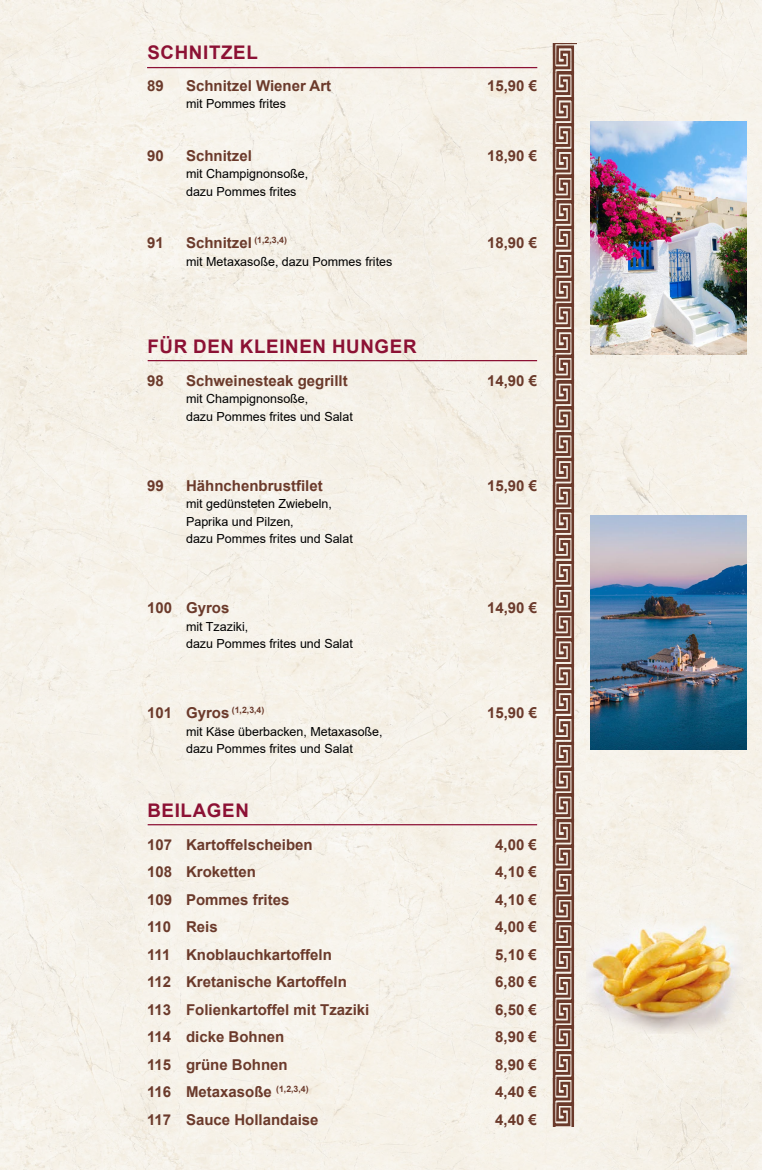
<style>
.page{position:relative;width:762px;height:1170px;background:#fff}
.page>*{position:absolute;margin:0;border:0;box-sizing:border-box;transform-origin:0 0}
.t1{font:700 18.75px "Arial";letter-spacing:.035em;color:#8c1134}
.t2{font:700 15px "Arial";color:#6b3a2b}
.t3{font:12.5px/17.5px "Arial";color:#000}
.t4{font:700 8.75px "Arial";color:#6b3a2b}
.s1{font-size:15px}
</style>
<div class="page">
<div style="left:0;top:0;width:762px;height:1169px;background:#f6f1e9"></div>
<svg style="left:552px;top:44px;width:24px;height:1082px;background:#aa8e81"></svg>
<img style="left:591px;top:121px;width:156px;height:233px">
<img style="left:590px;top:516px;width:156px;height:233px">
<img style="left:586px;top:918px;width:156px;height:115px">
<hr style="left:148px;top:360px;width:389px;height:1px;background:#8c1134">
<hr style="left:148px;top:824px;width:389px;height:1px;background:#8c1134">
<hr style="left:147px;top:67px;width:390px;height:1px;background:#8c1134">
<p class="t1" style="left:147px;top:39px;width:28px">Schn</p>
<p class="t1" style="left:203px;top:39px;width:56px">itzel</p>
<p class="t2" style="left:147px;top:75px;width:18px">89</p>
<p class="t2" style="left:186px;top:75px;width:147px">Schnitzel Wiener Art</p>
<p class="t2" style="left:487px;top:75px;width:52px">15,90 €</p>
<p class="t3" style="left:186px;top:95px;width:102px">mit Pommes frites</p>
<p class="t2" style="left:147px;top:145px;width:18px">90</p>
<p class="t2" style="left:186px;top:145px;width:67px">Schnitzel</p>
<p class="t2" style="left:487px;top:145px;width:52px">18,90 €</p>
<p class="t3" style="left:186px;top:165px;width:124px">mit Champignonsoße, dazu Pommes frites</p>
<p class="t2" style="left:147px;top:232px;width:18px">91</p>
<p class="t2" style="left:186px;top:232px;width:102px">Schnitzel <sup>(1,2,3,4)</sup></p>
<p class="t2" style="left:487px;top:232px;width:52px">18,90 €</p>
<p class="t3" style="left:186px;top:252px;width:208px">mit Metaxasoße, dazu Pommes frites</p>
<p class="t1" style="left:147px;top:333px;width:73px">Für denk</p>
<p class="t1" style="left:254px;top:333px;width:43px">leinen</p>
<p class="t1" style="left:332px;top:333px;width:29px">Hunge</p>
<p class="t1" style="left:403px;top:333px;width:15px">r</p>
<p class="t2" style="left:147px;top:369px;width:18px">98</p>
<p class="t2" style="left:186px;top:369px;width:163px">Schweinesteak gegrillt</p>
<p class="t2" style="left:487px;top:369px;width:52px">14,90 €</p>
<p class="t3" style="left:186px;top:390px;width:168px">mit Champignonsoße,<br>dazu Pommes frites und Salat</p>
<p class="t2" style="left:147px;top:474px;width:18px">99</p>
<p class="t2" style="left:186px;top:474px;width:138px">Hähnchenbrustfilet</p>
<p class="t2" style="left:487px;top:474px;width:52px">15,90 €</p>
<p class="t3" style="left:186px;top:495px;width:168px">mit gedünsteten Zwiebeln,<br>Paprika und Pilzen,<br>dazu Pommes frites und Salat</p>
<p class="t2" style="left:147px;top:597px;width:84px">100 Gyros</p>
<p class="t2" style="left:487px;top:597px;width:52px">14,90 €</p>
<p class="t3" style="left:186px;top:617px;width:168px">mit Tzaziki,<br>dazu Pommes frites und Salat</p>
<p class="t4" style="left:147px;top:704px;width:119px"><span class="s1">101 Gyros</span> (1,2,3,4)</p>
<p class="t2" style="left:487px;top:702px;width:52px">15,90 €</p>
<p class="t3" style="left:186px;top:722px;width:198px">mit Käse überbacken, Metaxasoße, dazu Pommes frites und Salat</p>
<p class="t1" style="left:147px;top:796px;width:74px">Be ilagen</p>
<p class="t2" style="left:147px;top:833px;width:167px">107 Kartoffelscheiben</p>
<p class="t2" style="left:495px;top:833px;width:43px">4,00 €</p>
<p class="t2" style="left:147px;top:861px;width:110px">108 Kroketten</p>
<p class="t2" style="left:495px;top:861px;width:43px">4,10 €</p>
<p class="t2" style="left:147px;top:888px;width:144px">109 Pommes frites</p>
<p class="t2" style="left:495px;top:888px;width:43px">4,10 €</p>
<p class="t2" style="left:147px;top:916px;width:72px">110 Reis</p>
<p class="t2" style="left:495px;top:916px;width:43px">4,00 €</p>
<p class="t2" style="left:147px;top:943px;width:186px">111 Knoblauchkartoffeln</p>
<p class="t2" style="left:495px;top:943px;width:43px">5,10 €</p>
<p class="t2" style="left:147px;top:971px;width:201px">112 Kretanische Kartoffeln</p>
<p class="t2" style="left:495px;top:971px;width:43px">6,80 €</p>
<p class="t2" style="left:147px;top:998px;width:224px">113 Folienkartoffel mit Tzaziki</p>
<p class="t2" style="left:495px;top:998px;width:43px">6,50 €</p>
<p class="t2" style="left:147px;top:1026px;width:139px">114 dicke Bohnen</p>
<p class="t2" style="left:495px;top:1026px;width:43px">8,90 €</p>
<p class="t2" style="left:147px;top:1053px;width:142px">115 grüne Bohnen</p>
<p class="t2" style="left:495px;top:1053px;width:43px">8,90 €</p>
<p class="t2" style="left:147px;top:1081px;width:163px">116 Metaxasoße <sup>(1,2,3,4)</sup></p>
<p class="t2" style="left:495px;top:1081px;width:43px">4,40 €</p>
<p class="t2" style="left:147px;top:1108px;width:173px">117 Sauce Hollandaise</p>
<p class="t2" style="left:495px;top:1108px;width:43px">4,40 €</p>
</div>
